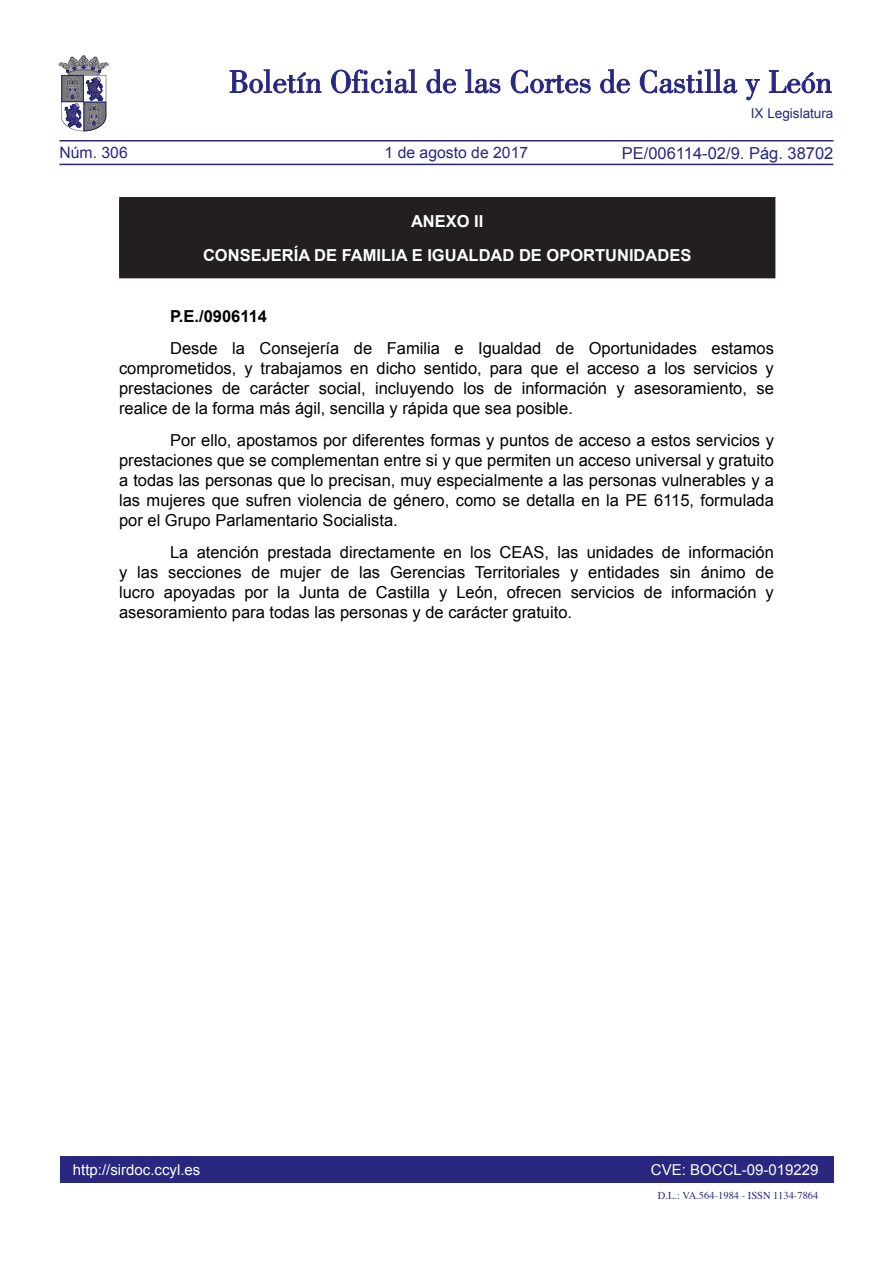
<style>
.page{position:relative;width:893px;height:1263px;background:#fff}
.page>*{position:absolute;margin:0;border:0;box-sizing:border-box;transform-origin:0 0}
.TEXTO_NORMAL{font:16.5px/19.8px "Arial";color:#000;text-align:justify}
.texto_blanco{font:700 16.5px "Arial";color:#fff}
.t1{font:16.5px "Arial";color:#292780}
.TEXTO_NORMAL-2{font:700 16.5px "Arial";color:#000}
.t2{font:15.75px "Arial";color:#292780}
.t3{font:15px "Arial";color:#fff}
.t4{font:13.5px "Arial";color:#292780}
.t5{font:10.5px "Times";color:#292780}
</style>
<div class="page">
<div style="left:60px;top:1157px;width:773px;height:26px;background:#292780"></div>
<hr style="left:60px;top:164px;width:773px;height:1px;background:#292780">
<hr style="left:60px;top:140px;width:773px;height:1px;background:#292780">
<svg style="left:230px;top:69px;width:91px;height:24px"></svg>
<svg style="left:331px;top:69px;width:86px;height:24px"></svg>
<svg style="left:426px;top:69px;width:30px;height:24px"></svg>
<svg style="left:465px;top:69px;width:35px;height:24px"></svg>
<svg style="left:511px;top:70px;width:80px;height:23px"></svg>
<svg style="left:600px;top:69px;width:30px;height:24px"></svg>
<svg style="left:640px;top:69px;width:97px;height:24px"></svg>
<svg style="left:745px;top:79px;width:15px;height:21px"></svg>
<svg style="left:769px;top:70px;width:62px;height:23px"></svg>
<svg style="left:59px;top:55px;width:49px;height:76px"></svg>
<div style="left:120px;top:198px;width:655px;height:80px;background:#231f20"></div>
<hr style="left:119px;top:197px;width:656px;height:2px;background:#231f20">
<hr style="left:119px;top:199px;width:2px;height:78px;background:#231f20">
<hr style="left:119px;top:277px;width:656px;height:1px;background:#231f20">
<p class="t2" style="left:60px;top:142px;width:70px">Núm. 306</p>
<p class="t2" style="left:385px;top:142px;width:145px">1 de agosto de 2017</p>
<p class="t4" style="left:751px;top:105px;width:84px">IX Legislatura</p>
<p class="t1" style="left:622px;top:142px;width:213px">PE/006114-02/9. Pág. 38702</p>
<p class="texto_blanco" style="left:411px;top:210px;width:74px">ANEXO II</p>
<p class="texto_blanco" style="left:203px;top:244px;width:490px">CONSEJERÍA DE FAMILIA E IGUALDAD DE OPORTUNIDADES</p>
<p class="TEXTO_NORMAL-2" style="left:170px;top:305px;width:98px">P.E./0906114</p>
<p class="TEXTO_NORMAL" style="left:119px;top:339px;width:656px;text-indent:51px">Desde la Consejería de Familia e Igualdad de Oportunidades estamos comprometidos, y trabajamos en dicho sentido, para que el acceso a los servicios y prestaciones de carácter social, incluyendo los de información y asesoramiento, se realice de la forma más ágil, sencilla y rápida que sea posible.</p>
<p class="TEXTO_NORMAL" style="left:119px;top:431px;width:656px;text-indent:51px">Por ello, apostamos por diferentes formas y puntos de acceso a estos servicios y prestaciones que se complementan entre si y que permiten un acceso universal y gratuito a todas las personas que lo precisan, muy especialmente a las personas vulnerables y a las mujeres que sufren violencia de género, como se detalla en la PE 6115, formulada por el Grupo Parlamentario Socialista.</p>
<p class="TEXTO_NORMAL" style="left:119px;top:543px;width:656px;text-indent:51px">La atención prestada directamente en los CEAS, las unidades de información y las secciones de mujer de las Gerencias Territoriales y entidades sin ánimo de lucro apoyadas por la Junta de Castilla y León, ofrecen servicios de información y asesoramiento para todas las personas y de carácter gratuito.</p>
<p class="t3" style="left:73px;top:1159px;width:129px">http://sirdoc.ccyl.es</p>
<p class="t3" style="left:651px;top:1159px;width:169px">CVE: BOCCL-09-019229</p>
<p class="t5" style="left:658px;top:1185px;width:162px">D.L.: VA.564-1984 - ISSN 1134-7864</p>
</div>
